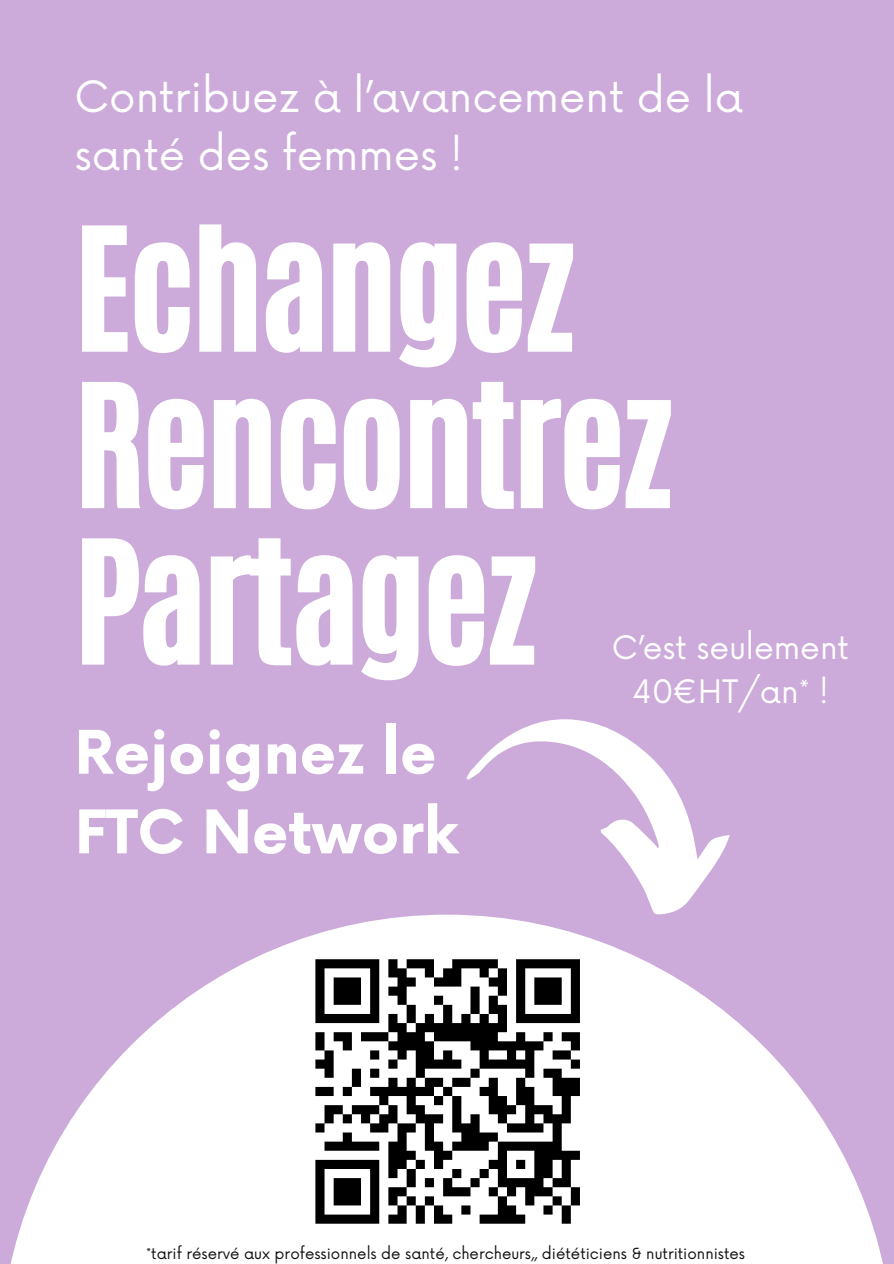
<style>
.page{position:relative;width:894px;height:1264px;background:#fff}
.page>*{position:absolute;margin:0;border:0;box-sizing:border-box;transform-origin:0 0}
.t1{font:142.8px/156.3px "CA Generated";letter-spacing:-.02em;color:#fff}
.t2{font:700 58.5px/79.7px "Now";color:#fff}
.t3{font:42px/58.5px "Now";color:#fff}
.t4{font:31.5px/43.8px "Now";color:#fff;text-align:center}
.t5{font:15px "Now";color:#0f0f0d}
</style>
<div class="page">
<div style="left:0;top:0;width:893px;height:1263px;background:#ccaada"></div>
<svg style="left:11px;top:914px;width:872px;height:349px;fill:#fff"></svg>
<div style="left:297px;top:941px;width:301px;height:300px;background:#fff"></div>
<svg style="left:315px;top:959px;width:265px;height:265px"></svg>
<svg style="left:466px;top:719px;width:263px;height:195px"></svg>
<h3 class="t3" style="left:75px;top:70px;width:669px">Contribuez à l’avancement de la santé des femmes !</h3>
<h1 class="t1" style="left:75px;top:211px;width:599px">Echangez<br>Rencontrez<br>Partagez</h1>
<h3 class="t4" style="left:611px;top:627px;width:239px">C’est seulement<br>40€HT/an* !</h3>
<h2 class="t2" style="left:75px;top:716px;width:385px">Rejoignez le<br>FTC Network</h2>
<p class="t5" style="left:146px;top:1245px;width:600px">*tarif réservé aux professionnels de santé, chercheurs,, diététiciens &amp; nutritionnistes</p>
</div>
